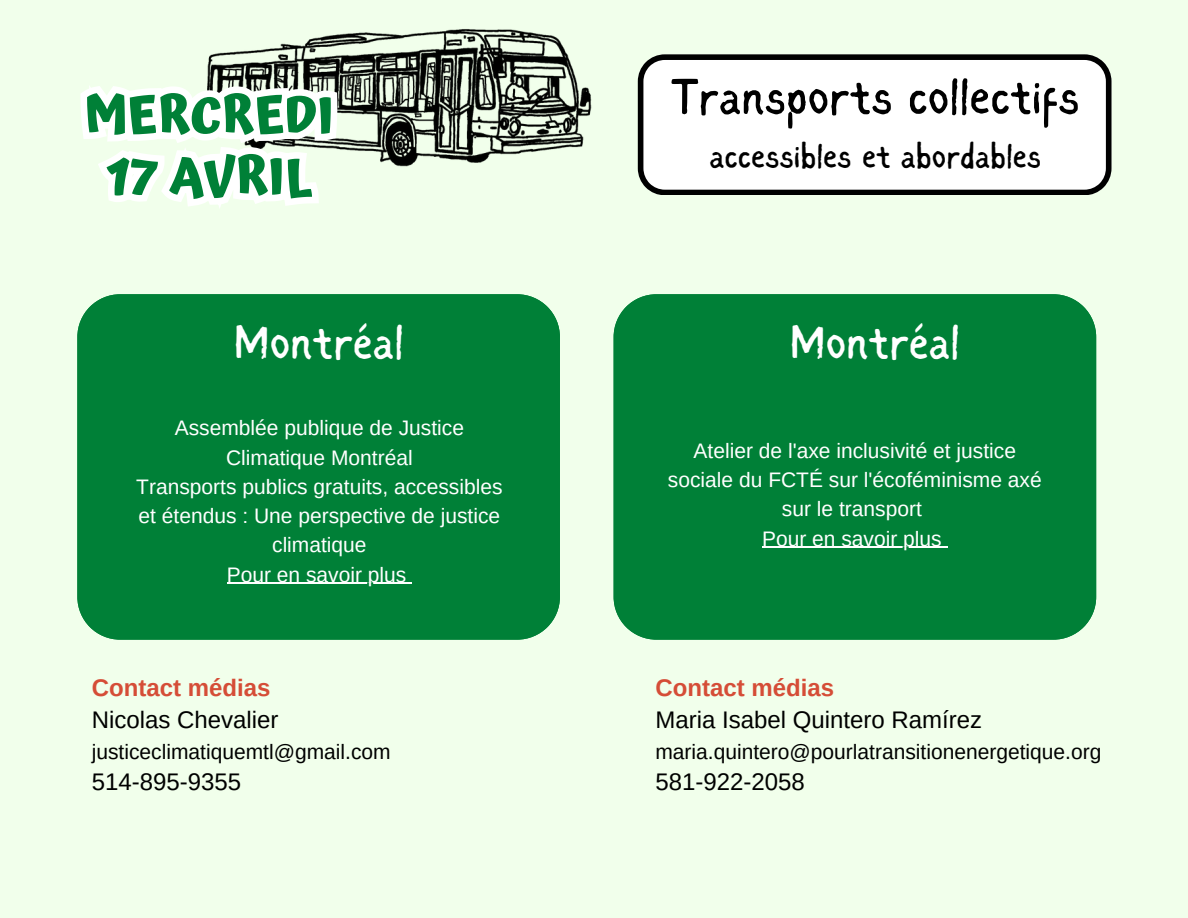
<style>
.page{position:relative;width:1188px;height:918px;background:#f1ffeb}
.page>*{position:absolute;margin:0;border:0;box-sizing:border-box;transform-origin:0 0}
.t1{font:50.85px "Sigher";color:#000}
.t2{font:700 50.85px/60.9px "Atma";color:#008037;text-align:center}
.t3{font:48.6px "Sigher";color:#fff}
.t4{font:34.2px "Sigher";color:#000}
.t5{font:24px "Arimo";color:#000}
.t6{font:700 24px "Arimo";color:#d54d37}
.t7{font:21px/29.2px "Arimo";color:#fff;text-align:center}
.t8{font:21px "Arimo";color:#000}
</style>
<div class="page">
<div style="left:77px;top:294px;width:483px;height:346px;background:#008037"></div>
<img style="left:209px;top:29px;width:429px;height:138px">
<svg style="left:638px;top:54px;width:473px;height:141px;background:#e6e6e6"></svg>
<svg style="left:80px;top:58px;width:264px;height:150px"></svg>
<hr style="left:227px;top:583px;width:179px;height:1px;background:#fff">
<div style="left:614px;top:294px;width:482px;height:346px;background:#008037"></div>
<hr style="left:762px;top:547px;width:180px;height:1px;background:#fff">
<h1 class="t2" style="left:84px;top:84px;width:251px">MERCREDI<br>17 AVRIL</h1>
<h2 class="t3" style="left:233px;top:322px;width:172px">Montréal</h2>
<p class="t7" style="left:136px;top:414px;width:368px">Assemblée publique de Justice<br>Climatique Montréal<br>Transports publics gratuits, accessibles et étendus : Une perspective de justice climatique<br>Pour en savoir plus</p>
<p class="t6" style="left:92px;top:674px;width:180px">Contact médias</p>
<p class="t5" style="left:92px;top:706px;width:188px">Nicolas Chevalier</p>
<p class="t8" style="left:92px;top:740px;width:300px">justiceclimatiquemtl@gmail.com</p>
<p class="t5" style="left:92px;top:768px;width:151px">514-895-9355</p>
<h1 class="t1" style="left:671px;top:76px;width:410px">Transports collectifs</h1>
<h3 class="t4" style="left:709px;top:142px;width:333px">accessibles et abordables</h3>
<h2 class="t3" style="left:789px;top:322px;width:172px">Montréal</h2>
<p class="t7" style="left:668px;top:436px;width:375px">Atelier de l'axe inclusivité et justice sociale du FCTÉ sur l'écoféminisme axé sur le transport<br>Pour en savoir plus</p>
<p class="t6" style="left:655px;top:674px;width:180px">Contact médias</p>
<p class="t5" style="left:655px;top:706px;width:328px">Maria Isabel Quintero Ramírez</p>
<p class="t8" style="left:655px;top:740px;width:448px">maria.quintero@pourlatransitionenergetique.org</p>
<p class="t5" style="left:655px;top:768px;width:151px">581-922-2058</p>
</div>
